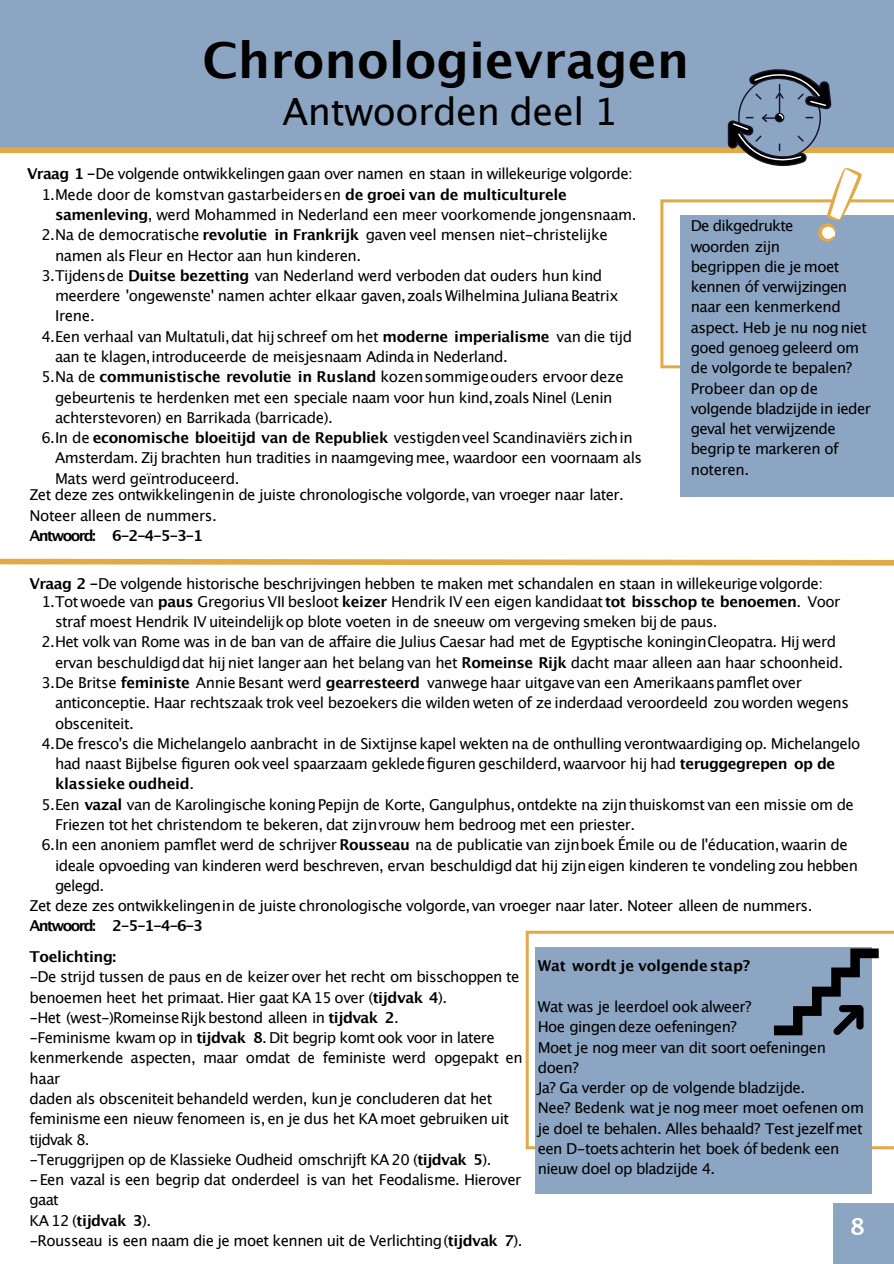
<style>
.page{position:relative;width:894px;height:1264px;background:#fff}
.page>*{position:absolute;margin:0;border:0;box-sizing:border-box;transform-origin:0 0}
.t1{font:700 49.5px "Lucida Grande";color:#000}
.t2{font:37.5px "Lucida Grande";letter-spacing:-.01em;color:#000}
.t3{font:700 23.25px "Lucida Grande";color:#fff}
.t4{font:15px/20.2px "Lucida Grande";letter-spacing:-.035em;color:#000}
.t5{font:700 15px "Lucida Grande";letter-spacing:-.015em;color:#000}
.t6{font:700 15px "Lucida Grande";letter-spacing:-.11em;color:#000}
.s1{font-weight:700}
.s2{font-weight:400}
</style>
<div class="page">
<div style="left:679px;top:215px;width:214px;height:281px;background:#8ba5c3"></div>
<svg style="left:0;top:558px;width:893px;height:8px"></svg>
<div style="left:0;top:0;width:893px;height:151px;background:#8ba5c3"></div>
<div style="left:0;top:147px;width:893px;height:6px;background:#e2a947"></div>
<svg style="left:525px;top:930px;width:368px;height:219px"></svg>
<div style="left:535px;top:947px;width:336px;height:247px;background:#8ba5c3"></div>
<svg style="left:774px;top:948px;width:104px;height:89px"></svg>
<div style="left:832px;top:1202px;width:61px;height:61px;background:#8ba5c3"></div>
<svg style="left:660px;top:69px;width:233px;height:299px"></svg>
<h1 class="t1" style="left:202px;top:39px;width:488px">Chronologievragen</h1>
<h2 class="t2" style="left:282px;top:96px;width:336px">Antwoorden deel 1</h2>
<p class="t4" style="left:27px;top:165px;width:607px"><span class="s1">Vraag 1 -</span>De volgende ontwikkelingen gaan over namen en staan in willekeurige volgorde:</p>
<p class="t4" style="left:41px;top:185px;width:526px">1.Mede door de komstvan gastarbeidersen <span class="s1">de groei van de multiculturele</span></p>
<p class="t4" style="left:55px;top:206px;width:582px"><span class="s1">samenleving</span>, werd Mohammed in Nederland een meer voorkomende jongensnaam.</p>
<p class="t4" style="left:41px;top:226px;width:567px">2.Na de democratische <span class="s1">revolutie in Frankrĳk</span> gaven veel mensen niet-christelĳke</p>
<p class="t4" style="left:55px;top:246px;width:307px">namen als Fleur en Hector aan hun kinderen.</p>
<p class="t4" style="left:41px;top:266px;width:562px">3.Tĳdensde <span class="s1">Duitse bezetting</span> van Nederland werd verboden dat ouders hun kind</p>
<p class="t4" style="left:55px;top:287px;width:565px">meerdere 'ongewenste' namen achter elkaar gaven,zoals Wilhelmina Juliana Beatrix</p>
<p class="t4" style="left:55px;top:307px;width:41px">Irene.</p>
<p class="t4" style="left:41px;top:327px;width:592px">4.Een verhaal van Multatuli,dat hĳschreef om het <span class="s1">moderne imperialisme</span> van die tĳd</p>
<p class="t4" style="left:55px;top:347px;width:454px">aan te klagen,introduceerde de meisjesnaam Adinda in Nederland.</p>
<p class="t4" style="left:41px;top:368px;width:583px">5.Na de <span class="s1">communistische revolutie in Rusland</span> kozensommigeouders ervoor deze</p>
<p class="t4" style="left:55px;top:388px;width:558px">gebeurtenis te herdenken met een speciale naam voor hun kind,zoals Ninel (Lenin</p>
<p class="t4" style="left:55px;top:408px;width:279px">achterstevoren) en Barrikada (barricade).</p>
<p class="t4" style="left:41px;top:429px;width:592px">6.In de <span class="s1">economische bloeitĳd van de Republiek</span> vestigdenveel Scandinaviërs zichin</p>
<p class="t4" style="left:55px;top:449px;width:588px">Amsterdam. Zĳ brachten hun tradities in naamgevingmee, waardoor een voornaam als</p>
<p class="t4" style="left:55px;top:469px;width:186px">Mats werd geïntroduceerd.</p>
<p class="t4" style="left:30px;top:486px;width:595px">Zet deze zes ontwikkelingenin de juiste chronologische volgorde, van vroeger naar later.<br>Noteer alleen de nummers.</p>
<p class="t6" style="left:30px;top:529px;width:175px">Antwoord: 6-2-4-5-3-1</p>
<p class="t4" style="left:690px;top:217px;width:182px">De dikgedrukte<br>woorden zĳn<br>begrippen die je moet kennen óf verwĳzingen naar een kenmerkend aspect. Heb je nu nog niet goed genoeg geleerd om de volgorde te bepalen?<br>Probeer dan op de volgende bladzĳde in ieder geval het verwĳzende begrip te markeren of noteren.</p>
<p class="t4" style="left:30px;top:574px;width:794px"><span class="s1">Vraag 2 -</span>De volgende historische beschrĳvingen hebben te maken met schandalen en staan in willekeurigevolgorde:</p>
<p class="t4" style="left:41px;top:592px;width:800px">1.Tot woede van <span class="s1">paus</span> Gregorius VII besloot <span class="s1">keizer</span> Hendrik IV een eigen kandidaat <span class="s1">tot bisschop te benoemen</span>. Voor</p>
<p class="t4" style="left:55px;top:612px;width:663px">straf moest Hendrik IV uiteindelĳkop blote voeten in de sneeuw om vergeving smeken bĳ de paus.</p>
<p class="t4" style="left:41px;top:633px;width:796px">2.Het volk van Rome was in de ban van de affaire die Julius Caesar had met de Egyptische koninginCleopatra. Hĳ werd</p>
<p class="t4" style="left:55px;top:653px;width:789px">ervan beschuldigddat hĳ niet langer aan het belang van het <span class="s1">Romeinse Rĳk</span> dacht maar alleen aan haar schoonheid.</p>
<p class="t4" style="left:41px;top:673px;width:761px">3.De Britse <span class="s1">feministe</span> Annie Besant werd <span class="s1">gearresteerd</span> vanwege haar uitgavevan een Amerikaanspamflet over</p>
<p class="t4" style="left:55px;top:694px;width:795px">anticonceptie. Haar rechtszaak trok veel bezoekers die wilden weten of ze inderdaad veroordeeld zou worden wegens</p>
<p class="t4" style="left:55px;top:714px;width:80px">obsceniteit.</p>
<p class="t4" style="left:41px;top:734px;width:820px">4.De fresco's die Michelangelo aanbracht in de Sixtĳnse kapel wekten na de onthulling verontwaardiging op. Michelangelo</p>
<p class="t4" style="left:55px;top:754px;width:781px">had naast Bĳbelse figuren ook veel spaarzaam gekledefiguren geschilderd, waarvoor hĳ had <span class="s1">teruggegrepen op de</span></p>
<p class="t5" style="left:55px;top:777px;width:141px">klassieke oudheid<span class="s2">.</span></p>
<p class="t4" style="left:41px;top:795px;width:813px">5.Een <span class="s1">vazal</span> van de Karolingische koningPepĳn de Korte, Gangulphus, ontdekte na zĳn thuiskomst van een missie om de</p>
<p class="t4" style="left:55px;top:815px;width:581px">Friezen tot het christendom te bekeren, dat zĳnvrouw hem bedroog met een priester.</p>
<p class="t4" style="left:41px;top:835px;width:807px">6.In een anoniem pamflet werd de schrĳver <span class="s1">Rousseau</span> na de publicatie van zĳnboek Émile ou de l'éducation, waarin de</p>
<p class="t4" style="left:55px;top:856px;width:804px">ideale opvoeding van kinderen werd beschreven, ervan beschuldigd dat hĳ zĳneigen kinderen te vondeling zou hebben</p>
<p class="t4" style="left:55px;top:876px;width:51px">gelegd.</p>
<p class="t4" style="left:30px;top:896px;width:784px">Zet deze zes ontwikkelingenin de juiste chronologische volgorde,van vroeger naar later. Noteer alleen de nummers.</p>
<p class="t6" style="left:30px;top:919px;width:175px">Antwoord: 2-5-1-4-6-3</p>
<p class="t5" style="left:30px;top:950px;width:88px">Toelichting:</p>
<p class="t4" style="left:30px;top:967px;width:494px">-De strĳd tussen de paus en de keizer over het recht om bisschoppen te benoemen heet het primaat. Hier gaat KA 15 over (<span class="s1">tĳdvak 4</span>).<br>-Het (west-)RomeinseRĳk bestond alleen in <span class="s1">tĳdvak 2</span>.<br>-Feminisme kwam op in <span class="s1">tĳdvak 8</span>. Dit begrip komt ook voor in latere kenmerkende aspecten, maar omdat de feministe werd opgepakt en haar<br>daden als obsceniteit behandeld werden, kun je concluderen dat het feminisme een nieuw fenomeen is, en je dus het KA moet gebruiken uit tijdvak 8.<br>-Teruggrĳpen op de Klassieke Oudheid omschrĳft KA 20 (<span class="s1">tĳdvak 5</span>). -Een vazal is een begrip dat onderdeel is van het Feodalisme. Hierover gaat<br>KA 12 (<span class="s1">tĳdvak 3</span>).<br>-Rousseau is een naam die je moet kennen uit de Verlichting(<span class="s1">tĳdvak 7</span>).</p>
<p class="t5" style="left:537px;top:959px;width:214px">Wat wordt je volgendestap?</p>
<p class="t4" style="left:537px;top:997px;width:328px">Wat was je leerdoel ook alweer?<br>Hoe gingen deze oefeningen?<br>Moet je nog meer van dit soort oefeningen doen?<br>Ja? Ga verder op de volgende bladzĳde.<br>Nee? Bedenk wat je nog meer moet oefenen om je doel te behalen. Alles behaald? Test jezelf met een D-toetsachterin het boek óf bedenk een nieuw doel op bladzĳde 4.</p>
<h3 class="t3" style="left:849px;top:1216px;width:17px">8</h3>
<h3 class="t3" style="left:859px;top:1227px;width:17px">X</h3>
<h3 class="t3" style="left:861px;top:1229px;width:17px">64</h3>
</div>
